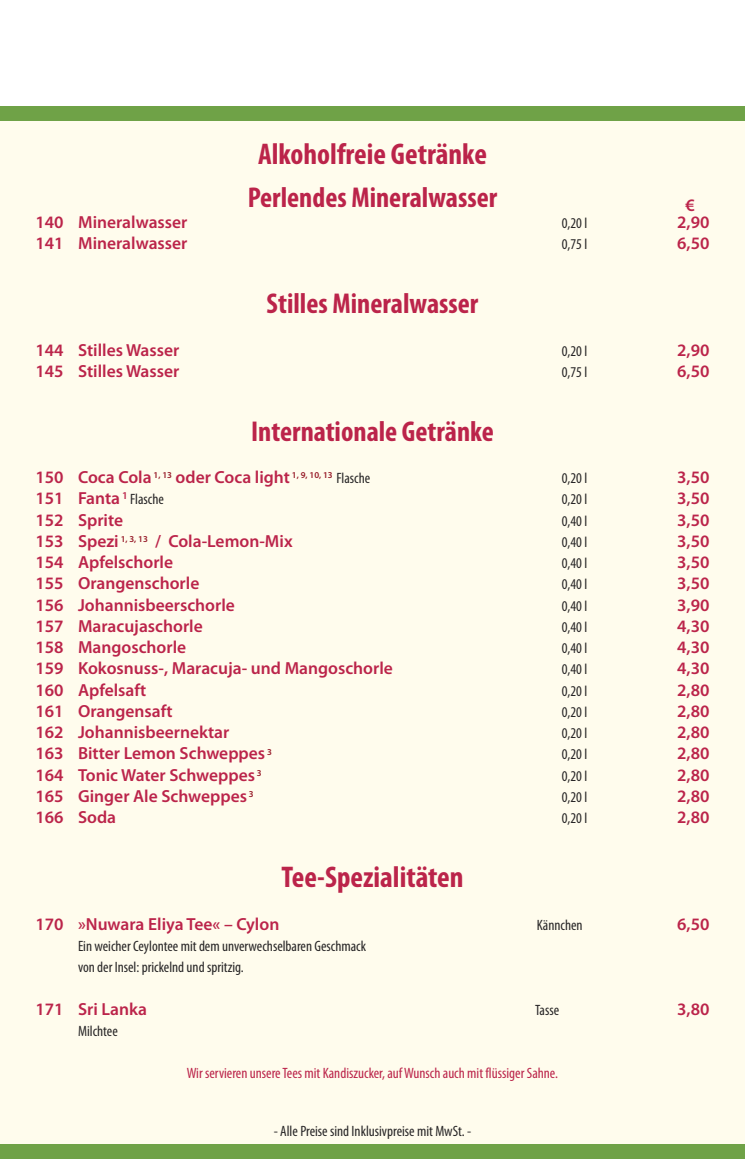
<style>
.page{position:relative;width:745px;height:1159px;background:#fff}
.page>*{position:absolute;margin:0;border:0;box-sizing:border-box;transform-origin:0 0}
.t1{font:700 condensed 30px "Myriad Pro";color:#bb244a}
.t2{font:700 condensed 28.75px "Myriad Pro";color:#bb244a}
.t3{font:600 17.5px "Myriad Pro";color:#bb244a}
.t4{font:condensed 15px/21.2px "Myriad Pro";color:#272526}
.t5{font:condensed 15px "Myriad Pro";color:#bb244a}
.s1{font-weight:400;font-stretch:condensed;font-size:15px;color:#272526}
</style>
<div class="page">
<div style="left:0;top:106px;width:744px;height:1053px;background:#fffced"></div>
<div style="left:0;top:106px;width:744px;height:14px;background:#6fa247"></div>
<div style="left:0;top:1144px;width:744px;height:15px;background:#6fa247"></div>
<h1 class="t1" style="left:258px;top:144px;width:230px">Alkoholfreie Getränke</h1>
<h2 class="t2" style="left:247px;top:187px;width:251px">Perlendes Mineralwasser</h2>
<p class="t3" style="left:685px;top:199px;width:11px">€</p>
<p class="t3" style="left:35px;top:216px;width:153px">140 Mineralwasser</p>
<p class="t4" style="left:561px;top:214px;width:27px">0,20 l</p>
<p class="t3" style="left:676px;top:216px;width:34px">2,90</p>
<p class="t3" style="left:35px;top:237px;width:153px">141 Mineralwasser</p>
<p class="t4" style="left:561px;top:235px;width:27px">0,75 l</p>
<p class="t3" style="left:676px;top:237px;width:34px">6,50</p>
<h2 class="t2" style="left:266px;top:293px;width:213px">Stilles Mineralwasser</h2>
<p class="t3" style="left:35px;top:343px;width:145px">144 Stilles Wasser</p>
<p class="t4" style="left:561px;top:341px;width:27px">0,20 l</p>
<p class="t3" style="left:676px;top:343px;width:34px">2,90</p>
<p class="t3" style="left:35px;top:364px;width:145px">145 Stilles Wasser</p>
<p class="t4" style="left:561px;top:362px;width:27px">0,75 l</p>
<p class="t3" style="left:676px;top:364px;width:34px">6,50</p>
<h2 class="t2" style="left:251px;top:421px;width:244px">Internationale Getränke</h2>
<p class="t3" style="left:35px;top:471px;width:336px">150 Coca Cola <sup>1,</sup> <sup>13</sup> oder Coca light <sup>1,</sup> <sup>9,</sup> <sup>10,</sup> <sup>13</sup> <span class="s1">Flasche</span></p>
<p class="t4" style="left:561px;top:469px;width:27px">0,20 l</p>
<p class="t3" style="left:676px;top:471px;width:34px">3,50</p>
<p class="t3" style="left:35px;top:492px;width:130px">151 Fanta <sup>1</sup> <span class="s1">Flasche</span></p>
<p class="t4" style="left:561px;top:490px;width:27px">0,20 l</p>
<p class="t3" style="left:676px;top:492px;width:34px">3,50</p>
<p class="t3" style="left:35px;top:513px;width:89px">152 Sprite</p>
<p class="t4" style="left:561px;top:511px;width:27px">0,40 l</p>
<p class="t3" style="left:676px;top:513px;width:34px">3,50</p>
<p class="t3" style="left:35px;top:534px;width:258px">153 Spezi <sup>1,</sup> <sup>3,</sup> <sup>13</sup> / Cola-Lemon-Mix</p>
<p class="t4" style="left:561px;top:532px;width:27px">0,40 l</p>
<p class="t3" style="left:676px;top:534px;width:34px">3,50</p>
<p class="t3" style="left:35px;top:556px;width:139px">154 Apfelschorle</p>
<p class="t4" style="left:561px;top:554px;width:27px">0,40 l</p>
<p class="t3" style="left:676px;top:556px;width:34px">3,50</p>
<p class="t3" style="left:35px;top:577px;width:165px">155 Orangenschorle</p>
<p class="t4" style="left:561px;top:575px;width:27px">0,40 l</p>
<p class="t3" style="left:676px;top:577px;width:34px">3,50</p>
<p class="t3" style="left:35px;top:598px;width:201px">156 Johannisbeerschorle</p>
<p class="t4" style="left:561px;top:596px;width:27px">0,40 l</p>
<p class="t3" style="left:676px;top:598px;width:34px">3,90</p>
<p class="t3" style="left:35px;top:619px;width:169px">157 Maracujaschorle</p>
<p class="t4" style="left:561px;top:617px;width:27px">0,40 l</p>
<p class="t3" style="left:676px;top:619px;width:34px">4,30</p>
<p class="t3" style="left:35px;top:641px;width:152px">158 Mangoschorle</p>
<p class="t4" style="left:561px;top:639px;width:27px">0,40 l</p>
<p class="t3" style="left:676px;top:641px;width:34px">4,30</p>
<p class="t3" style="left:35px;top:662px;width:359px">159 Kokosnuss-, Maracuja- und Mangoschorle</p>
<p class="t4" style="left:561px;top:660px;width:27px">0,40 l</p>
<p class="t3" style="left:676px;top:662px;width:34px">4,30</p>
<p class="t3" style="left:35px;top:683px;width:112px">160 Apfelsaft</p>
<p class="t4" style="left:561px;top:681px;width:27px">0,20 l</p>
<p class="t3" style="left:676px;top:683px;width:34px">2,80</p>
<p class="t3" style="left:35px;top:704px;width:139px">161 Orangensaft</p>
<p class="t4" style="left:561px;top:702px;width:27px">0,20 l</p>
<p class="t3" style="left:676px;top:704px;width:34px">2,80</p>
<p class="t3" style="left:35px;top:726px;width:195px">162 Johannisbeernektar</p>
<p class="t4" style="left:561px;top:724px;width:27px">0,20 l</p>
<p class="t3" style="left:676px;top:726px;width:34px">2,80</p>
<p class="t3" style="left:35px;top:747px;width:238px">163 Bitter Lemon Schweppes <sup>3</sup></p>
<p class="t4" style="left:561px;top:745px;width:27px">0,20 l</p>
<p class="t3" style="left:676px;top:747px;width:34px">2,80</p>
<p class="t3" style="left:35px;top:768px;width:227px">164 Tonic Water Schweppes <sup>3</sup></p>
<p class="t4" style="left:561px;top:766px;width:27px">0,20 l</p>
<p class="t3" style="left:676px;top:768px;width:34px">2,80</p>
<p class="t3" style="left:35px;top:789px;width:219px">165 Ginger Ale Schweppes <sup>3</sup></p>
<p class="t4" style="left:561px;top:787px;width:27px">0,20 l</p>
<p class="t3" style="left:676px;top:789px;width:34px">2,80</p>
<p class="t3" style="left:35px;top:811px;width:82px">166 Soda</p>
<p class="t4" style="left:561px;top:809px;width:27px">0,20 l</p>
<p class="t3" style="left:676px;top:811px;width:34px">2,80</p>
<h1 class="t1" style="left:281px;top:866px;width:183px">Tee-Spezialitäten</h1>
<p class="t3" style="left:35px;top:917px;width:245px">170 »Nuwara Eliya Tee« – Cylon</p>
<p class="t4" style="left:536px;top:915px;width:47px">Kännchen</p>
<p class="t3" style="left:676px;top:917px;width:34px">6,50</p>
<p class="t4" style="left:78px;top:936px;width:289px">Ein weicher Ceylontee mit dem unverwechselbaren Geschmack von der Insel: prickelnd und spritzig.</p>
<p class="t3" style="left:35px;top:1002px;width:113px">171 Sri Lanka</p>
<p class="t4" style="left:534px;top:1000px;width:26px">Tasse</p>
<p class="t3" style="left:676px;top:1002px;width:34px">3,80</p>
<p class="t4" style="left:78px;top:1021px;width:41px">Milchtee</p>
<p class="t5" style="left:187px;top:1068px;width:372px">Wir servieren unsere Tees mit Kandiszucker, auf Wunsch auch mit flüssiger Sahne.</p>
<p class="t4" style="left:273px;top:1121px;width:199px">- Alle Preise sind Inklusivpreise mit MwSt. -</p>
</div>
